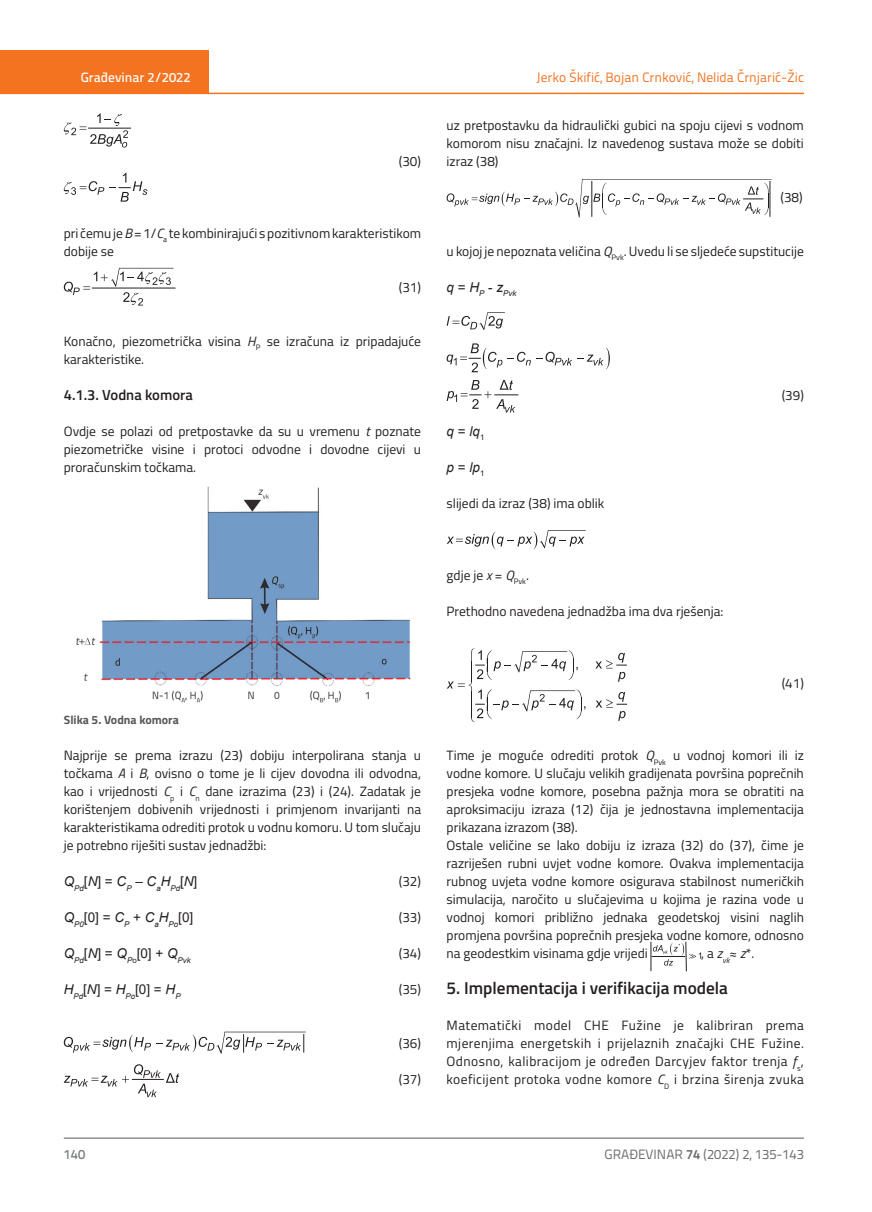
<style>
.page{position:relative;width:872px;height:1212px;background:#fff}
.page>*{position:absolute;margin:0;border:0;box-sizing:border-box;transform-origin:0 0}
.t1{font:600 17.25px "Titillium";color:#231f20}
.t2{font:600 14.7px "Titillium";color:#231f20}
.t3{font:13.5px/18px "Titillium";color:#231f20;text-align:justify}
.t4{font:13.5px "Arial";color:#231f20}
.t5{font:13.5px "Titillium Text 22 L";color:#f47321}
.t6{font:italic 13.5px "Arial";color:#231f20}
.t7{font:13.5px "Titillium Text 22 L";color:#6c6d70}
.t8{font:500 13.5px "Titillium Text 22 L";color:#fff}
.t9{font:500 13.5px "Titillium Text 22 L";color:#787a7d}
.t10{font:700 12px "Titillium";color:#57585a}
.t11{font:italic 7.8px "Arial";color:#231f20}
.s1{font-style:italic}
.s2{font-style:normal}
.s3{font-weight:700}
</style>
<div class="page">
<div style="left:0;top:50px;width:208px;height:44px;background:#f47321"></div>
<hr style="left:0;top:93px;width:804px;height:1px;background:#f47321">
<hr style="left:64px;top:1138px;width:740px;height:1px;background:#57585a">
<hr style="left:89px;top:128px;width:42px;height:1px;background:#231f20">
<svg style="left:64px;top:113px;width:64px;height:35px"></svg>
<svg style="left:64px;top:173px;width:83px;height:29px"></svg>
<hr style="left:92px;top:288px;width:83px;height:1px;background:#231f20">
<svg style="left:64px;top:268px;width:109px;height:37px"></svg>
<svg style="left:64px;top:1032px;width:242px;height:21px"></svg>
<svg style="left:64px;top:1064px;width:115px;height:33px"></svg>
<svg style="left:446px;top:179px;width:325px;height:39px"></svg>
<svg style="left:446px;top:312px;width:59px;height:18px"></svg>
<svg style="left:446px;top:343px;width:164px;height:29px"></svg>
<svg style="left:446px;top:380px;width:72px;height:33px"></svg>
<svg style="left:446px;top:530px;width:140px;height:19px"></svg>
<svg style="left:595px;top:653px;width:31px;height:29px"></svg>
<svg style="left:595px;top:692px;width:31px;height:29px"></svg>
<svg style="left:446px;top:648px;width:139px;height:74px"></svg>
<svg style="left:650px;top:942px;width:51px;height:29px"></svg>
<img style="left:76px;top:487px;width:335px;height:216px">
<p class="t8" style="left:81px;top:67px;width:111px">Građevinar 2/2022</p>
<p class="t3" style="left:399px;top:151px;width:24px">(30)</p>
<p class="t3" style="left:64px;top:223px;width:359px">pri čemu je <span class="s1">B</span> = 1/<span class="s1">C</span><sub>a</sub> te kombinirajući s pozitivnom karakteristikom dobije se</p>
<p class="t3" style="left:399px;top:277px;width:24px">(31)</p>
<p class="t3" style="left:64px;top:331px;width:359px">Konačno, piezometrička visina <span class="s1">H</span><sub>P</sub> se izračuna iz pripadajuće karakteristike.</p>
<p class="t2" style="left:64px;top:384px;width:131px">4.1.3. Vodna komora</p>
<p class="t3" style="left:64px;top:421px;width:359px">Ovdje se polazi od pretpostavke da su u vremenu <span class="s1">t</span> poznate piezometričke visine i protoci odvodne i dovodne cijevi u proračunskim točkama.</p>
<p class="t10" style="left:64px;top:711px;width:117px">Slika 5. Vodna komora</p>
<p class="t3" style="left:64px;top:746px;width:359px">Najprije se prema izrazu (23) dobiju interpolirana stanja u točkama <span class="s1">A</span> i <span class="s1">B</span>, ovisno o tome je li cijev dovodna ili odvodna, kao i vrijednosti <span class="s1">C</span><sub>p</sub> i <span class="s1">C</span><sub>n</sub> dane izrazima (23) i (24). Zadatak je korištenjem dobivenih vrijednosti i primjenom invarijanti na karakteristikama odrediti protok u vodnu komoru. U tom slučaju je potrebno riješiti sustav jednadžbi:</p>
<p class="t6" style="left:64px;top:873px;width:135px">Q<sub>Pd</sub><span class="s2">[</span>N<span class="s2">] =</span> C<sub>P</sub> <span class="s2">–</span> C<sub>a</sub>H<sub>Pd</sub><span class="s2">[</span>N<span class="s2">]</span></p>
<p class="t3" style="left:399px;top:872px;width:24px">(32)</p>
<p class="t4" style="left:64px;top:908px;width:131px"><span class="s1">Q</span><sub>P0</sub>[0] = <span class="s1">C</span><sub>P</sub> + <span class="s1">C</span><sub>a</sub><span class="s1">H</span><sub>Po</sub>[0]</p>
<p class="t3" style="left:399px;top:908px;width:24px">(33)</p>
<p class="t4" style="left:64px;top:944px;width:128px"><span class="s1">Q</span><sub>Pd</sub>[<span class="s1">N</span>] = <span class="s1">Q</span><sub>P</sub><sub>o</sub>[0] + <span class="s1">Q</span><sub>Pvk</sub></p>
<p class="t3" style="left:399px;top:944px;width:24px">(34)</p>
<p class="t4" style="left:64px;top:980px;width:118px"><span class="s1">H</span><sub>Pd</sub>[<span class="s1">N</span>] = <span class="s1">H</span><sub>Po</sub>[0] = <span class="s1">H</span><sub>P</sub></p>
<p class="t3" style="left:399px;top:980px;width:24px">(35)</p>
<p class="t3" style="left:399px;top:1034px;width:24px">(36)</p>
<p class="t3" style="left:399px;top:1070px;width:24px">(37)</p>
<p class="t5" style="left:536px;top:68px;width:269px">Jerko Škifić, Bojan Crnković, Nelida Črnjarić-Žic</p>
<p class="t3" style="left:446px;top:115px;width:359px">uz pretpostavku da hidraulički gubici na spoju cijevi s vodnom komorom nisu značajni. Iz navedenog sustava može se dobiti izraz (38)</p>
<p class="t3" style="left:780px;top:187px;width:24px">(38)</p>
<p class="t3" style="left:446px;top:241px;width:359px">u kojoj je nepoznata veličina <span class="s1">Q</span><sub>Pvk</sub>. Uvedu li se sljedeće supstitucije</p>
<p class="t11" style="left:446px;top:288px;width:71px"><sup>q</sup> <sup>=</sup> <sup>H</sup>P <sup>-</sup> <sup>z</sup>Pvk</p>
<p class="t6" style="left:446px;top:422px;width:39px">q <span class="s2">=</span> lq<sub>1</sub></p>
<p class="t6" style="left:446px;top:458px;width:39px">p <span class="s2">=</span> lp<sub>1</sub></p>
<p class="t3" style="left:446px;top:493px;width:159px">slijedi da izraz (38) ima oblik</p>
<p class="t3" style="left:446px;top:565px;width:84px">gdje je <span class="s1">x</span> = <span class="s1">Q</span><sub>Pvk</sub>.</p>
<p class="t3" style="left:446px;top:602px;width:278px">Prethodno navedena jednadžba ima dva rješenja:</p>
<p class="t3" style="left:781px;top:385px;width:24px">(39)</p>
<p class="t3" style="left:781px;top:674px;width:24px">(41)</p>
<p class="t3" style="left:446px;top:746px;width:359px;text-align:left">Time je moguće odrediti protok <span class="s1">Q</span><sub>Pvk</sub> u vodnoj komori ili iz vodne komore. U slučaju velikih gradijenata površina poprečnih presjeka vodne komore, posebna pažnja mora se obratiti na aproksimaciju izraza (12) čija je jednostavna implementacija prikazana izrazom (38).<br>Ostale veličine se lako dobiju iz izraza (32) do (37), čime je razriješen rubni uvjet vodne komore. Ovakva implementacija rubnog uvjeta vodne komore osigurava stabilnost numeričkih simulacija, naročito u slučajevima u kojima je razina vode u vodnoj komori približno jednaka geodetskoj visini naglih promjena površina poprečnih presjeka vodne komore, odnosno na geodestkim visinama gdje vrijedi</p>
<p class="t3" style="left:701px;top:944px;width:55px">, a <span class="s1">z</span><sub>vk</sub>≈ <span class="s1">z</span>*.</p>
<p class="t1" style="left:446px;top:975px;width:283px">5. Implementacija i verifikacija modela</p>
<p class="t3" style="left:446px;top:1016px;width:359px">Matematički model CHE Fužine je kalibriran prema mjerenjima energetskih i prijelaznih značajki CHE Fužine.<br>Odnosno, kalibracijom je određen Darcyjev faktor trenja <span class="s1">f</span><sub>s</sub>, koeficijent protoka vodne komore <span class="s1">C</span><sub>D</sub> i brzina širenja zvuka</p>
<p class="t9" style="left:64px;top:1144px;width:23px">140</p>
<p class="t7" style="left:604px;top:1144px;width:201px">GRAĐEVINAR <span class="s3">74</span> (2022) 2, 135-143</p>
</div>
